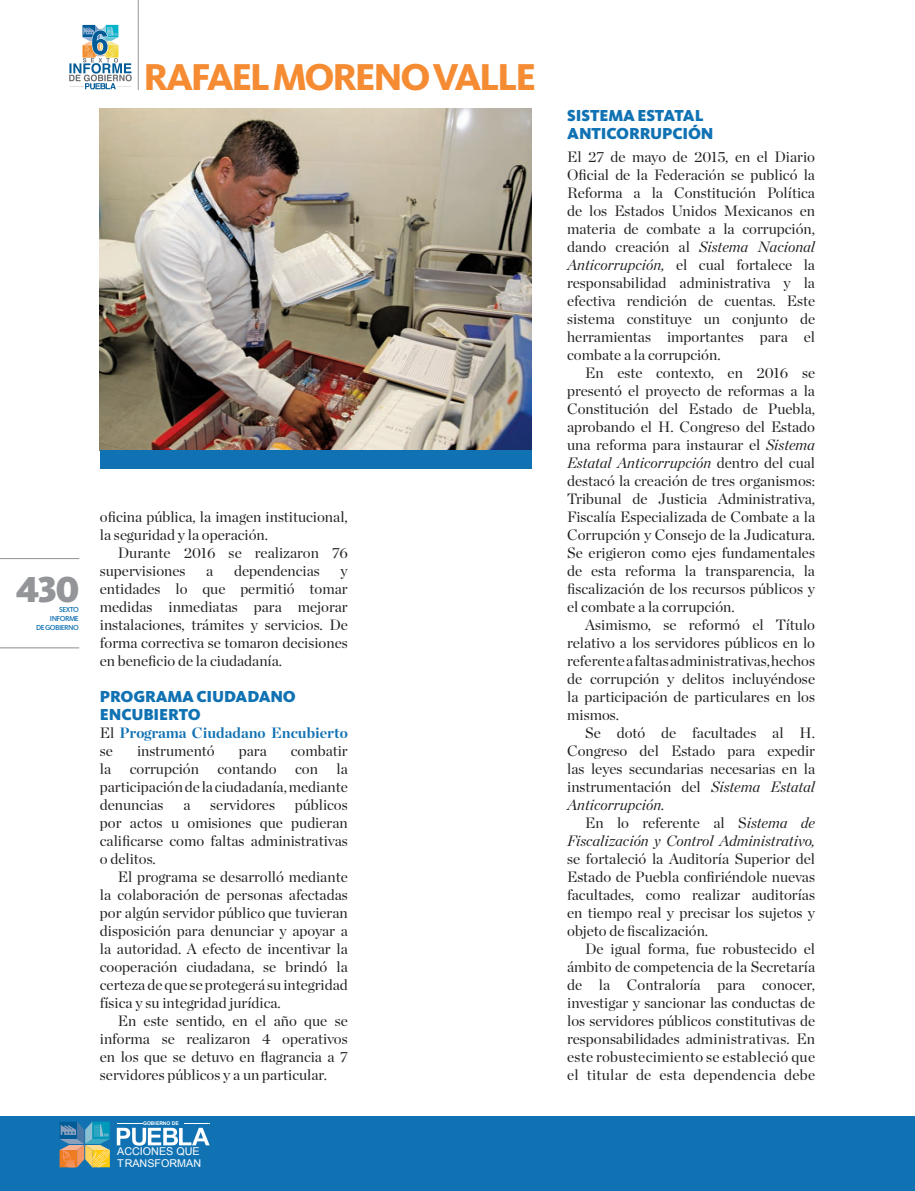
<style>
.page{position:relative;width:915px;height:1191px;background:#fff}
.page>*{position:absolute;margin:0;border:0;box-sizing:border-box;transform-origin:0 0}
.t1{font:800 38.85px "Kievit OT";letter-spacing:-.06em;color:#f58b32}
.t2{font:900 37.5px "Kievit OT";color:#939598}
.t3{font:900 16.5px/18px "Kievit OT";letter-spacing:-.01em;color:#1172b3}
.t4{font:15px/18px "Chronicle Display";color:#231f20;text-align:justify}
.t5{font:italic 15px/18px "Chronicle Display";color:#231f20;text-align:right}
.t6{font:700 15px/18px "Chronicle Display";color:#1172b3}
.t7{font:10.8px/12px "Arial";color:#fff}
.t8{font:500 7.5px/9px "Kievit OT";letter-spacing:-.07em;color:#1172b3;text-align:right}
.t9{font:700 4.95px "Arial";color:#fff}
.s1{font-weight:400;color:#231f20}
.s2{font-style:italic}
.s3{font-style:normal}
</style>
<div class="page">
<div style="left:0;top:1116px;width:914px;height:75px;background:#1172b3"></div>
<svg style="left:117px;top:1123px;width:92px;height:22px"></svg>
<svg style="left:60px;top:1121px;width:50px;height:46px;background:#869a8a"></svg>
<hr style="left:0;top:558px;width:79px;height:1px;background:#939598">
<hr style="left:0;top:647px;width:79px;height:1px;background:#939598">
<hr style="left:138px;top:0;width:1px;height:90px;background:#939598">
<svg style="left:69px;top:25px;width:63px;height:64px"></svg>
<img style="left:100px;top:108px;width:431px;height:342px">
<div style="left:100px;top:450px;width:431px;height:18px;background:#1172b3"></div>
<h1 class="t1" style="left:144px;top:54px;width:394px">RAFAEL MORENO VALLE</h1>
<h2 class="t2" style="left:16px;top:567px;width:65px">430</h2>
<p class="t8" style="left:36px;top:605px;width:44px">SEXTO<br>INFORME<br>DE GOBIERNO</p>
<p class="t4" style="left:100px;top:507px;width:249px">oficina pública, la imagen institucional, la seguridad y la operación.</p>
<p class="t4" style="left:100px;top:543px;width:249px;text-indent:18px">Durante 2016 se realizaron 76 supervisiones</p>
<p class="t4" style="left:206px;top:561px;width:9px">a</p>
<p class="t4" style="left:234px;top:561px;width:87px">dependencias</p>
<p class="t4" style="left:100px;top:561px;width:249px;text-indent:241px">y entidades lo que permitió tomar medidas inmediatas para mejorar instalaciones, trámites y servicios. De forma correctiva se tomaron decisiones en beneficio de la ciudadanía.</p>
<p class="t3" style="left:100px;top:687px;width:197px">PROGRAMA CIUDADANO<br>ENCUBIERTO</p>
<p class="t6" style="left:100px;top:723px;width:249px"><span class="s1">El</span> Programa Ciudadano Encubierto <span class="s1">se</span></p>
<p class="t4" style="left:137px;top:741px;width:79px">instrumentó</p>
<p class="t4" style="left:239px;top:741px;width:30px">para</p>
<p class="t4" style="left:100px;top:741px;width:249px;text-indent:191px">combatir la corrupción contando con la participación de la ciudadanía, mediante denuncias</p>
<p class="t4" style="left:100px;top:795px;width:249px;text-indent:195px">públicos por actos u omisiones que pudieran calificarse como faltas administrativas o delitos.</p>
<p class="t4" style="left:100px;top:867px;width:249px;text-indent:18px">El programa se desarrolló mediante la colaboración de personas afectadas por algún servidor público que tuvieran disposición para denunciar y apoyar a la autoridad. A efecto de incentivar la cooperación ciudadana, se brindó la certeza de que se protegerá su integridad física y su integridad jurídica.</p>
<p class="t4" style="left:100px;top:1011px;width:249px;text-indent:18px">En este sentido, en el año que se informa se realizaron 4 operativos en los que se detuvo en flagrancia a 7 servidores públicos y a un particular.</p>
<p class="t4" style="left:183px;top:795px;width:9px">a</p>
<p class="t4" style="left:210px;top:795px;width:66px">servidores</p>
<p class="t9" style="left:143px;top:1119px;width:37px">GOBIERNO DE</p>
<p class="t7" style="left:117px;top:1145px;width:85px">ACCIONES QUE<br>TRANSFORMAN</p>
<p class="t3" style="left:567px;top:106px;width:148px">SISTEMA ESTATAL<br>ANTICORRUPCIÓN</p>
<p class="t4" style="left:567px;top:147px;width:249px">El 27 de mayo de 2015, en el Diario Oficial de la Federación se publicó la Reforma a la Constitución Política de los Estados Unidos Mexicanos en materia de combate a la corrupción, dando creación al <span class="s2">Sistema Nacional Anticorrupción,</span> el cual fortalece la responsabilidad administrativa y la efectiva rendición de cuentas. Este sistema constituye un conjunto de herramientas importantes para el combate a la corrupción.</p>
<p class="t4" style="left:567px;top:363px;width:249px;text-indent:18px">En este contexto, en 2016 se presentó el proyecto de reformas a la Constitución del Estado de Puebla, aprobando el H. Congreso del Estado una reforma para instaurar el <span class="s2">Sistema Estatal Anticorrupción</span> dentro del cual destacó la creación de tres organismos:<br>Tribunal de Justicia Administrativa, Fiscalía Especializada de Combate a la Corrupción y Consejo de la Judicatura.<br>Se erigieron como ejes fundamentales de esta reforma la transparencia, la fiscalización de los recursos públicos y el combate a la corrupción.</p>
<p class="t4" style="left:567px;top:615px;width:249px;text-indent:18px">Asimismo, se reformó el Título relativo a los servidores públicos en lo referente a faltas administrativas, hechos de corrupción y delitos incluyéndose la participación de particulares en los mismos.</p>
<p class="t4" style="left:567px;top:723px;width:249px;text-indent:18px">Se dotó de facultades al H.<br>Congreso del Estado para expedir las leyes secundarias necesarias en la instrumentación del <span class="s2">Sistema Estatal Anticorrupción.</span></p>
<p class="t5" style="left:567px;top:813px;width:249px"><span class="s3">En lo referente al S</span>istema de<br>Fiscalización y Control Administrativo,</p>
<p class="t4" style="left:567px;top:849px;width:249px">se fortaleció la Auditoría Superior del Estado de Puebla confiriéndole nuevas facultades, como realizar auditorías en tiempo real y precisar los sujetos y objeto de fiscalización.</p>
<p class="t4" style="left:567px;top:939px;width:249px;text-indent:18px">De igual forma, fue robustecido el ámbito de competencia de la Secretaría de la Contraloría para conocer, investigar y sancionar las conductas de los servidores públicos constitutivas de responsabilidades administrativas. En este robustecimiento se estableció que el titular de esta dependencia debe</p>
</div>
